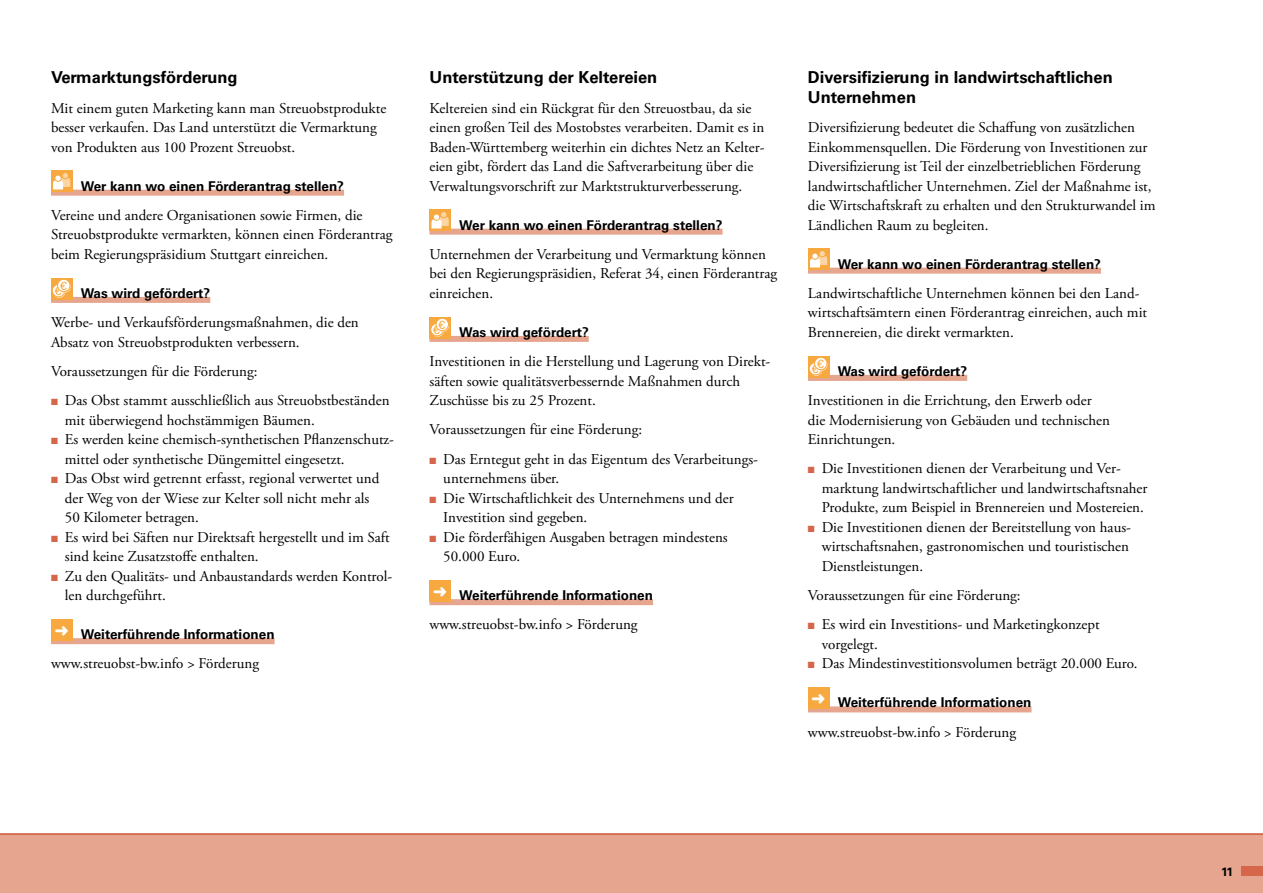
<style>
.page{position:relative;width:1263px;height:893px;background:#fff}
.page>*{position:absolute;margin:0;border:0;box-sizing:border-box;transform-origin:0 0}
.t1{font:700 16.5px/19.5px "Univers LT";color:#000}
.t2{font:15px/19.5px "Adobe Garamond Pro";color:#000}
.t3{font:700 13.5px "Univers LT";color:#000}
.t4{font:12px "Univers LT";color:#f7a93f}
.t5{font:700 12px "Univers LT";color:#000}
.s1{color:#d5654b}
</style>
<div class="page">
<div style="left:0;top:833px;width:1263px;height:60px;background:#e6a58e"></div>
<hr style="left:0;top:833px;width:1263px;height:2px;background:#d5654b">
<div style="left:51px;top:190px;width:293px;height:6px;background:#e6a58e"></div>
<div style="left:51px;top:297px;width:159px;height:6px;background:#e6a58e"></div>
<div style="left:51px;top:638px;width:224px;height:6px;background:#e6a58e"></div>
<svg style="left:51px;top:171px;width:21px;height:21px"></svg>
<div style="left:62px;top:172px;width:7px;height:7px;border:1px solid #f7a93f;border-radius:50%"></div>
<svg style="left:53px;top:173px;width:17px;height:16px"></svg>
<div style="left:55px;top:175px;width:7px;height:7px;border:1px solid #f7a93f;border-radius:50%"></div>
<div style="left:51px;top:278px;width:21px;height:21px;background:#f7a93f"></div>
<div style="left:52px;top:284px;width:13px;height:13px;background:#fff;border-radius:50%"></div>
<div style="left:52px;top:284px;width:13px;height:13px;border:1px solid #f7a93f;border-radius:50%"></div>
<svg style="left:58px;top:280px;width:13px;height:13px"></svg>
<div style="left:58px;top:279px;width:12px;height:13px;background:#fff;border-radius:50%"></div>
<div style="left:57px;top:279px;width:13px;height:13px;border:1px solid #f7a93f;border-radius:50%"></div>
<div style="left:51px;top:619px;width:21px;height:22px;background:#f7a93f"></div>
<div style="left:429px;top:229px;width:293px;height:6px;background:#e6a58e"></div>
<div style="left:429px;top:336px;width:160px;height:6px;background:#e6a58e"></div>
<div style="left:429px;top:599px;width:224px;height:6px;background:#e6a58e"></div>
<div style="left:429px;top:210px;width:22px;height:21px;background:#f7a93f"></div>
<div style="left:440px;top:211px;width:7px;height:7px;border:1px solid #f7a93f;border-radius:50%"></div>
<svg style="left:431px;top:212px;width:18px;height:16px"></svg>
<div style="left:433px;top:214px;width:7px;height:6px;background:#fff;border-radius:50%"></div>
<div style="left:433px;top:214px;width:7px;height:7px;border:1px solid #f7a93f;border-radius:50%"></div>
<div style="left:429px;top:317px;width:22px;height:21px;background:#f7a93f"></div>
<svg style="left:431px;top:324px;width:13px;height:13px"></svg>
<svg style="left:431px;top:323px;width:12px;height:13px"></svg>
<div style="left:431px;top:323px;width:12px;height:13px;border:1px solid #f7a93f;border-radius:50%"></div>
<div style="left:437px;top:319px;width:12px;height:13px;background:#face93;border-radius:50%"></div>
<div style="left:436px;top:318px;width:12px;height:13px;background:#fff;border-radius:50%"></div>
<div style="left:436px;top:318px;width:13px;height:13px;border:1px solid #f7a93f;border-radius:50%"></div>
<div style="left:429px;top:580px;width:22px;height:22px;background:#f7a93f"></div>
<div style="left:808px;top:268px;width:293px;height:6px;background:#e6a58e"></div>
<div style="left:808px;top:375px;width:159px;height:6px;background:#e6a58e"></div>
<div style="left:808px;top:706px;width:223px;height:6px;background:#e6a58e"></div>
<svg style="left:808px;top:249px;width:21px;height:21px"></svg>
<div style="left:819px;top:250px;width:7px;height:7px;border:1px solid #f7a93f;border-radius:50%"></div>
<svg style="left:810px;top:251px;width:17px;height:16px"></svg>
<div style="left:811px;top:253px;width:7px;height:7px;border:1px solid #f7a93f;border-radius:50%"></div>
<div style="left:808px;top:356px;width:21px;height:21px;background:#f7a93f"></div>
<div style="left:809px;top:362px;width:13px;height:13px;background:#fff;border-radius:50%"></div>
<div style="left:809px;top:362px;width:13px;height:13px;border:1px solid #f7a93f;border-radius:50%"></div>
<svg style="left:815px;top:358px;width:13px;height:13px"></svg>
<div style="left:814px;top:357px;width:13px;height:13px;background:#fff;border-radius:50%"></div>
<div style="left:814px;top:357px;width:13px;height:13px;border:1px solid #f7a93f;border-radius:50%"></div>
<div style="left:808px;top:688px;width:21px;height:21px;background:#f7a93f"></div>
<div style="left:1242px;top:867px;width:21px;height:9px;background:#d5654b"></div>
<p class="t1" style="left:51px;top:68px;width:188px">Vermarktungsförderung</p>
<p class="t2" style="left:51px;top:99px;width:337px">Mit einem guten Marketing kann man Streuobstprodukte besser verkaufen. Das Land unterstützt die Vermarktung von Produkten aus 100 Prozent Streuobst.</p>
<p class="t3" style="left:81px;top:178px;width:265px">Wer kann wo einen Förderantrag stellen?</p>
<p class="t2" style="left:51px;top:206px;width:343px">Vereine und andere Organisationen sowie Firmen, die<br>Streuobstprodukte vermarkten, können einen Förderantrag beim Regierungspräsidium Stuttgart einreichen.</p>
<p class="t4" style="left:55px;top:281px;width:13px">€€</p>
<p class="t3" style="left:81px;top:285px;width:131px">Was wird gefördert?</p>
<p class="t2" style="left:51px;top:313px;width:309px">Werbe- und Verkaufsförderungsmaßnahmen, die den<br>Absatz von Streuobstprodukten verbessern.</p>
<p class="t2" style="left:51px;top:362px;width:208px">Voraussetzungen für die Förderung:</p>
<p class="t2" style="left:65px;top:391px;width:326px;text-indent:-14px"><span class="s1">■</span> Das Obst stammt ausschließlich aus Streuobstbeständen mit überwiegend hochstämmigen Bäumen.</p>
<p class="t2" style="left:65px;top:430px;width:331px;text-indent:-14px"><span class="s1">■</span> Es werden keine chemisch-synthetischen Pflanzenschutz&shy;mittel oder synthetische Düngemittel eingesetzt.</p>
<p class="t2" style="left:65px;top:469px;width:316px;text-indent:-14px"><span class="s1">■</span> Das Obst wird getrennt erfasst, regional verwertet und der Weg von der Wiese zur Kelter soll nicht mehr als<br>50 Kilometer betragen.</p>
<p class="t2" style="left:65px;top:528px;width:326px;text-indent:-14px"><span class="s1">■</span> Es wird bei Säften nur Direktsaft hergestellt und im Saft sind keine Zusatzstoffe enthalten.</p>
<p class="t2" style="left:65px;top:567px;width:329px;text-indent:-14px"><span class="s1">■</span> Zu den Qualitäts- und Anbaustandards werden Kontrol&shy;len durchgeführt.</p>
<p class="t3" style="left:55px;top:626px;width:221px"><sup>➜</sup> Weiterführende Informationen</p>
<p class="t2" style="left:51px;top:654px;width:210px">www.streuobst-bw.info &gt; Förderung</p>
<p class="t1" style="left:429px;top:68px;width:229px">Unterstützung der Keltereien</p>
<p class="t2" style="left:429px;top:99px;width:336px">Keltereien sind ein Rückgrat für den Streuostbau, da sie einen großen Teil des Mostobstes verarbeiten. Damit es in Baden-Württemberg weiterhin ein dichtes Netz an Kelter&shy;eien gibt, fördert das Land die Saftverarbeitung über die Verwaltungsvorschrift zur Marktstrukturverbesserung.</p>
<p class="t3" style="left:459px;top:217px;width:265px">Wer kann wo einen Förderantrag stellen?</p>
<p class="t2" style="left:429px;top:245px;width:349px">Unternehmen der Verarbeitung und Vermarktung können bei den Regierungspräsidien, Referat 34, einen Förderantrag einreichen.</p>
<p class="t4" style="left:433px;top:320px;width:13px">€€</p>
<p class="t3" style="left:459px;top:324px;width:131px">Was wird gefördert?</p>
<p class="t2" style="left:429px;top:352px;width:341px">Investitionen in die Herstellung und Lagerung von Direkt&shy;säften sowie qualitätsverbessernde Maßnahmen durch<br>Zuschüsse bis zu 25 Prozent.</p>
<p class="t2" style="left:429px;top:420px;width:214px">Voraussetzungen für eine Förderung:</p>
<p class="t2" style="left:443px;top:450px;width:315px;text-indent:-14px"><span class="s1">■</span> Das Erntegut geht in das Eigentum des Verarbeitungs&shy;unternehmens über.</p>
<p class="t2" style="left:443px;top:489px;width:292px;text-indent:-14px"><span class="s1">■</span> Die Wirtschaftlichkeit des Unternehmens und der<br>Investition sind gegeben.</p>
<p class="t2" style="left:443px;top:528px;width:286px;text-indent:-14px"><span class="s1">■</span> Die förderfähigen Ausgaben betragen mindestens<br>50.000 Euro.</p>
<p class="t3" style="left:433px;top:587px;width:221px"><sup>➜</sup> Weiterführende Informationen</p>
<p class="t2" style="left:429px;top:615px;width:210px">www.streuobst-bw.info &gt; Förderung</p>
<p class="t1" style="left:808px;top:68px;width:306px">Diversifizierung in landwirtschaftlichen<br>Unternehmen</p>
<p class="t2" style="left:808px;top:118px;width:349px">Diversifizierung bedeutet die Schaffung von zusätzlichen Einkommensquellen. Die Förderung von Investitionen zur Diversifizierung ist Teil der einzelbetrieblichen Förderung landwirtschaftlicher Unternehmen. Ziel der Maßnahme ist, die Wirtschaftskraft zu erhalten und den Strukturwandel im Ländlichen Raum zu begleiten.</p>
<p class="t3" style="left:838px;top:256px;width:265px">Wer kann wo einen Förderantrag stellen?</p>
<p class="t2" style="left:808px;top:284px;width:341px">Landwirtschaftliche Unternehmen können bei den Land&shy;wirtschaftsämtern einen Förderantrag einreichen, auch mit<br>Brennereien, die direkt vermarkten.</p>
<p class="t4" style="left:812px;top:359px;width:13px">€€</p>
<p class="t3" style="left:838px;top:363px;width:131px">Was wird gefördert?</p>
<p class="t2" style="left:808px;top:391px;width:303px">Investitionen in die Errichtung, den Erwerb oder die Modernisierung von Gebäuden und technischen<br>Einrichtungen.</p>
<p class="t2" style="left:822px;top:459px;width:327px;text-indent:-14px"><span class="s1">■</span> Die Investitionen dienen der Verarbeitung und Ver&shy;marktung landwirtschaftlicher und landwirtschaftsnaher<br>Produkte, zum Beispiel in Brennereien und Mostereien.</p>
<p class="t2" style="left:822px;top:518px;width:311px;text-indent:-14px"><span class="s1">■</span> Die Investitionen dienen der Bereitstellung von haus&shy;wirtschaftsnahen, gastronomischen und touristischen<br>Dienstleistungen.</p>
<p class="t2" style="left:808px;top:586px;width:214px">Voraussetzungen für eine Förderung:</p>
<p class="t2" style="left:822px;top:615px;width:279px;text-indent:-14px"><span class="s1">■</span> Es wird ein Investitions- und Marketingkonzept vorgelegt.</p>
<p class="t2" style="left:808px;top:654px;width:331px"><span class="s1">■</span> Das Mindestinvestitionsvolumen beträgt 20.000 Euro.</p>
<p class="t3" style="left:812px;top:695px;width:221px"><sup>➜</sup> Weiterführende Informationen</p>
<p class="t2" style="left:808px;top:723px;width:210px">www.streuobst-bw.info &gt; Förderung</p>
<p class="t5" style="left:1221px;top:864px;width:14px">11</p>
</div>
